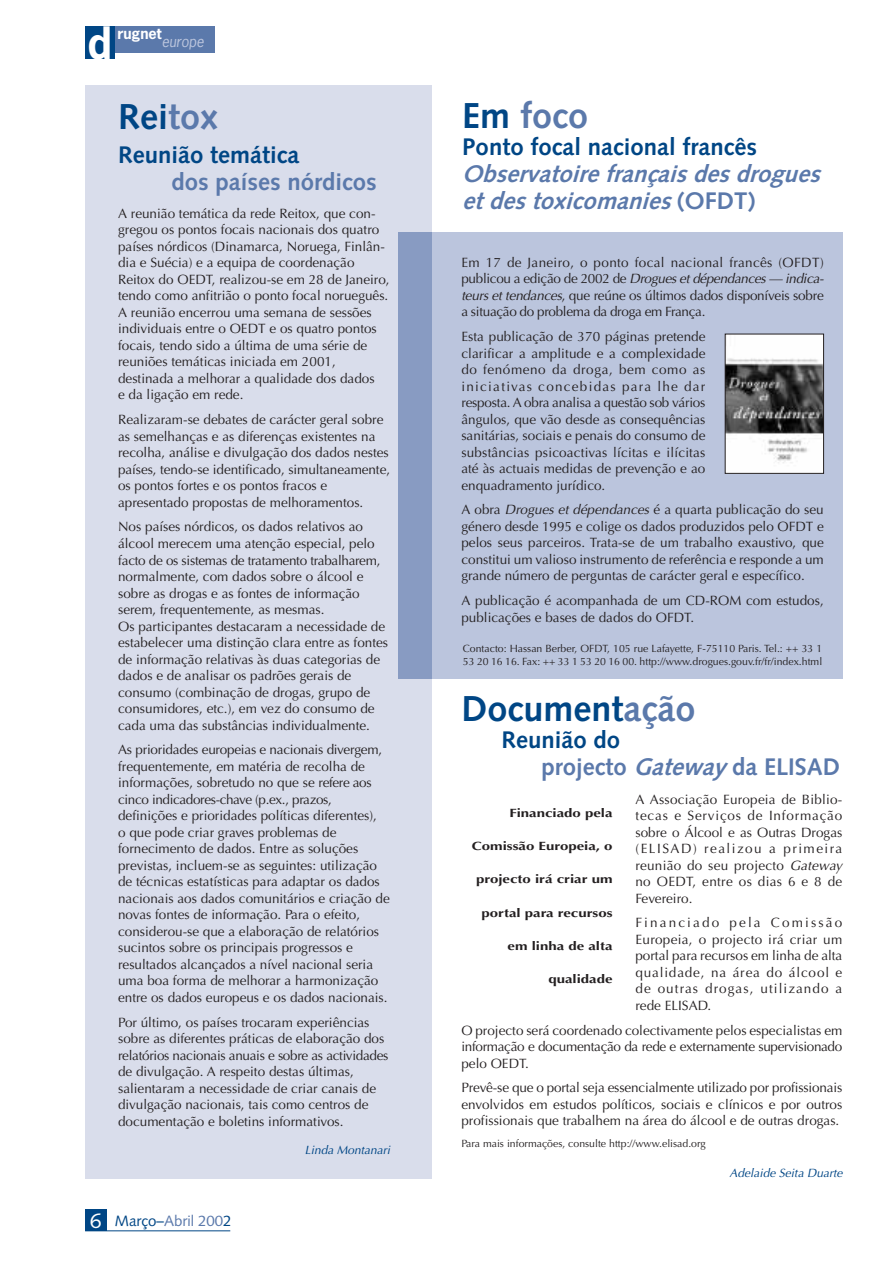
<style>
.page{position:relative;width:893px;height:1262px;background:#fff}
.page>*{position:absolute;margin:0;border:0;box-sizing:border-box;transform-origin:0 0}
.t1{font:700 42px "News Gothic";color:#fff}
.t2{font:700 36px "Syntax";color:#004685}
.t3{font:700 36px "Syntax";color:#5b79ab}
.t4{font:24px/27px "Syntax Bol Ita";color:#5b79ab}
.t5{font:700 24px/27px "Syntax";color:#5b79ab}
.t6{font:700 24px "Syntax";color:#004685}
.t7{font:15px "Syntax";color:#5b79ab}
.t8{font:700 14.55px "News Gothic";color:#fff}
.t9{font:italic 14.55px "News Gothic";color:#bbc5dd}
.t10{font:13.5px/16.5px "Optima";color:#231f20;text-align:justify}
.t11{font:700 12px "Optima";color:#231f20;scale:1.25 1}
.t12{font:italic 12px "Optima";color:#004685}
.t13{font:10.5px/13.5px "Optima";color:#231f20}
.s1{color:#5b79ab}
.s2{font-size:21px;color:#fff}
.s3{color:#004685}
.s4{font-family:"Syntax";font-weight:700}
.s5{font-style:italic}
.s6{font-family:"Syntax Bol Ita";font-weight:400}
</style>
<div class="page">
<div style="left:85px;top:26px;width:30px;height:33px;background:#004685"></div>
<div style="left:115px;top:26px;width:99px;height:27px;background:#5b79ab"></div>
<div style="left:85px;top:1209px;width:21px;height:21px;background:#004685"></div>
<hr style="left:85px;top:1230px;width:145px;height:1px;background:#004685">
<div style="left:85px;top:85px;width:346px;height:1093px;background:#d9ddeb"></div>
<div style="left:432px;top:232px;width:410px;height:447px;background:#bbc5dd"></div>
<div style="left:398px;top:232px;width:34px;height:447px;background:#889bc2"></div>
<img style="left:727px;top:336px;width:94px;height:135px">
<div style="left:725px;top:334px;width:98px;height:139px;border:1px solid #231f20"></div>
<h1 class="t1" style="left:88px;top:26px;width:26px">d</h1>
<p class="t8" style="left:117px;top:28px;width:46px">rugnet</p>
<p class="t9" style="left:162px;top:36px;width:44px">europe</p>
<h2 class="t2" style="left:118px;top:102px;width:101px">Rei<span class="s1">tox</span></h2>
<h3 class="t6" style="left:118px;top:145px;width:183px">Reunião temática</h3>
<h3 class="t5" style="left:171px;top:170px;width:207px">dos países nórdicos</h3>
<p class="t10" style="left:118px;top:206px;width:273px;text-align:left">A reunião temática da rede Reitox, que con&shy;gregou os pontos focais nacionais dos quatro países nórdicos (Dinamarca, Noruega, Finlân&shy;dia e Suécia) e a equipa de coordenação Reitox do OEDT, realizou-se em 28 de Janeiro, tendo como anfitrião o ponto focal norueguês.<br>A reunião encerrou uma semana de sessões individuais entre o OEDT e os quatro pontos focais, tendo sido a última de uma série de reuniões temáticas iniciada em 2001, destinada a melhorar a qualidade dos dados<br>e da ligação em rede.</p>
<p class="t10" style="left:118px;top:413px;width:273px;text-align:left">Realizaram-se debates de carácter geral sobre as semelhanças e as diferenças existentes na recolha, análise e divulgação dos dados nestes países, tendo-se identificado, simultaneamente, os pontos fortes e os pontos fracos e apresentado propostas de melhoramentos.</p>
<p class="t10" style="left:118px;top:520px;width:271px;text-align:left">Nos países nórdicos, os dados relativos ao álcool merecem uma atenção especial, pelo facto de os sistemas de tratamento trabalharem, normalmente, com dados sobre o álcool e sobre as drogas e as fontes de informação serem, frequentemente, as mesmas.<br>Os participantes destacaram a necessidade de estabelecer uma distinção clara entre as fontes de informação relativas às duas categorias de dados e de analisar os padrões gerais de consumo (combinação de drogas, grupo de consumidores, etc.), em vez do consumo de cada uma das substâncias individualmente.</p>
<p class="t10" style="left:118px;top:743px;width:273px;text-align:left">As prioridades europeias e nacionais divergem, frequentemente, em matéria de recolha de informações, sobretudo no que se refere aos cinco indicadores-chave (p.ex., prazos, definições e prioridades políticas diferentes),<br>o que pode criar graves problemas de fornecimento de dados. Entre as soluções previstas, incluem-se as seguintes: utilização de técnicas estatísticas para adaptar os dados nacionais aos dados comunitários e criação de novas fontes de informação. Para o efeito, considerou-se que a elaboração de relatórios sucintos sobre os principais progressos e resultados alcançados a nível nacional seria uma boa forma de melhorar a harmonização entre os dados europeus e os dados nacionais.</p>
<p class="t10" style="left:118px;top:1015px;width:272px;text-align:left">Por último, os países trocaram experiências sobre as diferentes práticas de elaboração dos relatórios nacionais anuais e sobre as actividades de divulgação. A respeito destas últimas, salientaram a necessidade de criar canais de divulgação nacionais, tais como centros de documentação e boletins informativos.</p>
<p class="t12" style="left:305px;top:1145px;width:87px">Linda Montanari</p>
<p class="t7" style="left:90px;top:1214px;width:143px"><span class="s2">6</span> <span class="s3">Março–</span>Abril 200<span class="s3">2</span></p>
<h2 class="t3" style="left:462px;top:100px;width:127px"><span class="s3">Em</span> foco</h2>
<h3 class="t6" style="left:462px;top:136px;width:296px">Ponto focal nacional francês</h3>
<h3 class="t4" style="left:462px;top:162px;width:359px">Observatoire français des drogues et des toxicomanies <span class="s4">(OFDT)</span></h3>
<p class="t10" style="left:461px;top:255px;width:364px">Em 17 de Janeiro, o ponto focal nacional francês (OFDT) publicou a edição de 2002 de <span class="s5">Drogues et dépendances — indica&shy;teurs et tendances</span>, que reúne os últimos dados disponíveis sobre a situação do problema da droga em França.</p>
<p class="t10" style="left:461px;top:329px;width:245px">Esta publicação de 370 páginas pretende clarificar a amplitude e a complexidade do fenómeno da droga, bem como as iniciativas concebidas para lhe dar resposta. A obra analisa a questão sob vários ângulos, que vão desde as consequências sanitárias, sociais e penais do consumo de substâncias psicoactivas lícitas e ilícitas até às actuais medidas de prevenção e ao enquadramento jurídico.</p>
<p class="t10" style="left:461px;top:503px;width:364px">A obra <span class="s5">Drogues et dépendances</span> é a quarta publicação do seu género desde 1995 e colige os dados produzidos pelo OFDT e pelos seus parceiros. Trata-se de um trabalho exaustivo, que constitui um valioso instrumento de referência e responde a um grande número de perguntas de carácter geral e específico.</p>
<p class="t10" style="left:461px;top:593px;width:364px">A publicação é acompanhada de um CD-ROM com estudos, publicações e bases de dados do OFDT.</p>
<p class="t13" style="left:463px;top:642px;width:361px">Contacto: Hassan Berber, OFDT, 105 rue Lafayette, F-75110 Paris. Tel.: ++ 33 1<br>53 20 16 16. Fax: ++ 33 1 53 20 16 00. http://www.drogues.gouv.fr/fr/index.html</p>
<h2 class="t2" style="left:461px;top:694px;width:235px">Document<span class="s1">ação</span></h2>
<h3 class="t5" style="left:541px;top:728px;width:300px;text-indent:-40px"><span class="s3">Reunião do<br></span>projecto <span class="s6">Gateway</span> da ELISAD</h3>
<p class="t10" style="left:635px;top:792px;width:208px">A Associação Europeia de Biblio&shy;tecas e Serviços de Informação sobre o Álcool e as Outras Drogas (ELISAD) realizou a primeira reunião do seu projecto <span class="s5">Gateway </span>no OEDT, entre os dias 6 e 8 de Fevereiro.</p>
<p class="t10" style="left:635px;top:915px;width:208px">Financiado pela Comissão Europeia, o projecto irá criar um portal para recursos em linha de alta qualidade, na área do álcool e de outras drogas, utilizando a rede ELISAD.</p>
<p class="t10" style="left:461px;top:1023px;width:382px">O projecto será coordenado colectivamente pelos especialistas em informação e documentação da rede e externamente supervisionado pelo OEDT.</p>
<p class="t10" style="left:461px;top:1080px;width:382px">Prevê-se que o portal seja essencialmente utilizado por profissionais envolvidos em estudos políticos, sociais e clínicos e por outros profissionais que trabalhem na área do álcool e de outras drogas.</p>
<p class="t13" style="left:461px;top:1137px;width:246px">Para mais informações, consulte http://www.elisad.org</p>
<p class="t12" style="left:729px;top:1168px;width:114px">Adelaide Seita Duarte</p>
<p class="t11" style="left:509px;top:808px;width:84px">Financiado pela</p>
<p class="t11" style="left:472px;top:841px;width:114px">Comissão Europeia, o</p>
<p class="t11" style="left:476px;top:874px;width:111px">projecto irá criar um</p>
<p class="t11" style="left:481px;top:907px;width:106px">portal para recursos</p>
<p class="t11" style="left:507px;top:940px;width:86px">em linha de alta</p>
<p class="t11" style="left:548px;top:973px;width:53px">qualidade</p>
</div>
